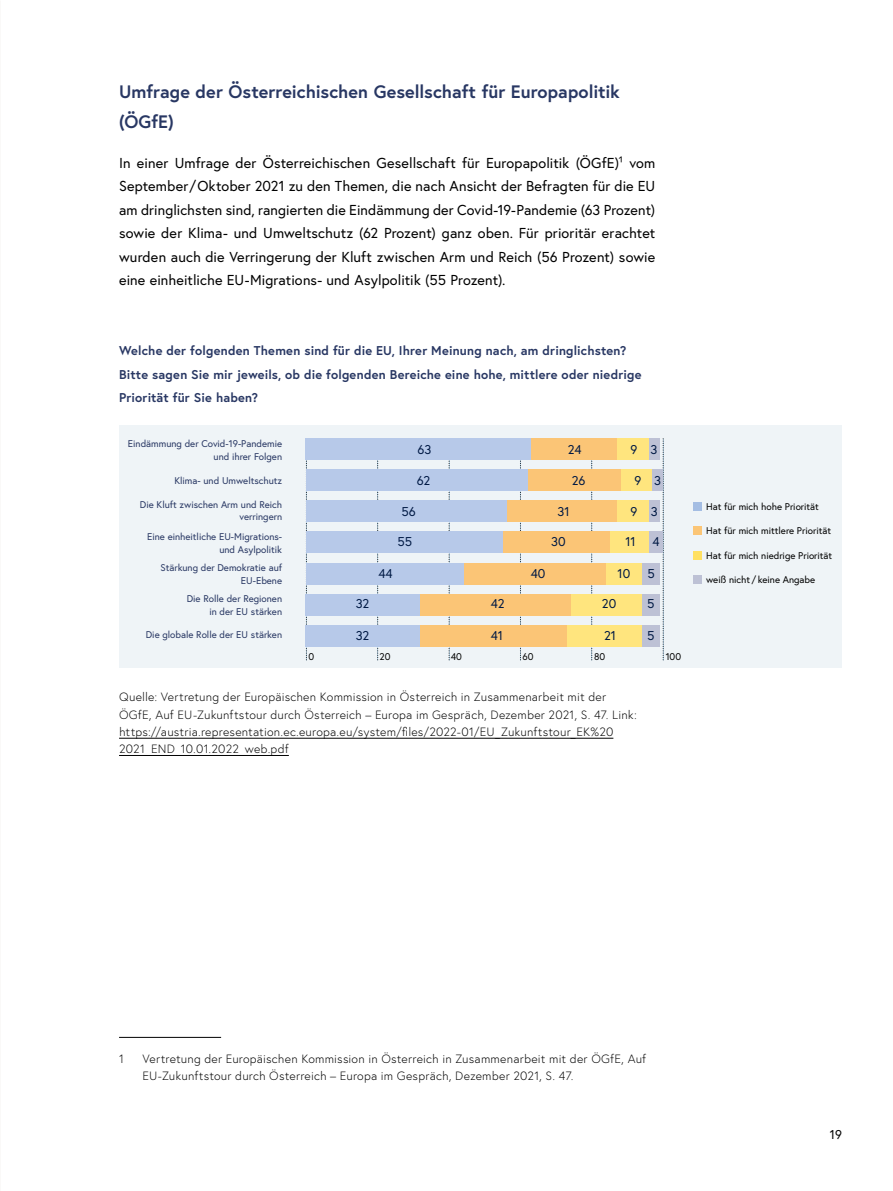
<style>
.page{position:relative;width:893px;height:1191px;background:#fff}
.page>*{position:absolute;margin:0;border:0;box-sizing:border-box;transform-origin:0 0}
.h3_ohne_Nummerierung{font:700 18px/30px "Europa Austria";color:#283763}
.p_Abstand_danach{font:14.4px/23.4px "Europa Austria";letter-spacing:.005em;color:#000;text-align:justify}
.p_Tabellenbeschriftung{font:700 12.75px/23.4px "Europa Austria";letter-spacing:.015em;color:#283763}
.t1{font:12.75px "Europa Austria";color:#001944}
.t2{font:12.75px "Europa Austria";color:#000}
.p_Bildbeschriftung{font:300 12px/17.2px "Europa Austria";letter-spacing:.015em;color:#000}
.p_Fußnote{font:300 12px/17.2px "Europa Austria";letter-spacing:.015em;color:#000}
.t3{font:9.75px/12.8px "Europa Austria";color:#283763;text-align:right}
.t4{font:9.75px "Europa Austria";color:#000}
</style>
<div class="page">
<hr style="left:119px;top:1037px;width:102px;height:1px;background:#000">
<hr style="left:119px;top:738px;width:494px;height:1px;background:#000">
<hr style="left:119px;top:755px;width:170px;height:1px;background:#000">
<div style="left:119px;top:425px;width:723px;height:243px;background:#eff4f7"></div>
<svg style="left:663px;top:439px;width:1px;height:221px"></svg>
<svg style="left:520px;top:460px;width:1px;height:200px"></svg>
<svg style="left:591px;top:460px;width:1px;height:200px"></svg>
<svg style="left:449px;top:460px;width:1px;height:200px"></svg>
<svg style="left:377px;top:460px;width:1px;height:200px"></svg>
<svg style="left:306px;top:460px;width:1px;height:200px"></svg>
<div style="left:620px;top:470px;width:33px;height:21px;background:#ffe57e"></div>
<div style="left:616px;top:500px;width:33px;height:22px;background:#ffe57e"></div>
<div style="left:610px;top:531px;width:39px;height:22px;background:#ffe57e"></div>
<div style="left:606px;top:563px;width:36px;height:21px;background:#ffe57e"></div>
<div style="left:616px;top:439px;width:33px;height:21px;background:#ffe57e"></div>
<div style="left:653px;top:470px;width:10px;height:21px;background:#bdc1d5"></div>
<div style="left:649px;top:500px;width:11px;height:22px;background:#bdc1d5"></div>
<div style="left:649px;top:531px;width:14px;height:22px;background:#bdc1d5"></div>
<div style="left:642px;top:563px;width:18px;height:21px;background:#bdc1d5"></div>
<div style="left:649px;top:439px;width:11px;height:21px;background:#bdc1d5"></div>
<div style="left:531px;top:439px;width:85px;height:21px;background:#fbc576"></div>
<div style="left:527px;top:470px;width:93px;height:21px;background:#fbc576"></div>
<div style="left:506px;top:500px;width:110px;height:22px;background:#fbc576"></div>
<div style="left:502px;top:531px;width:108px;height:22px;background:#fbc576"></div>
<div style="left:463px;top:563px;width:143px;height:21px;background:#fbc576"></div>
<div style="left:306px;top:563px;width:157px;height:21px;background:#b7c9e9"></div>
<div style="left:306px;top:531px;width:196px;height:22px;background:#b7c9e9"></div>
<div style="left:306px;top:500px;width:200px;height:22px;background:#b7c9e9"></div>
<div style="left:306px;top:470px;width:221px;height:21px;background:#b7c9e9"></div>
<div style="left:306px;top:439px;width:225px;height:21px;background:#b7c9e9"></div>
<div style="left:570px;top:594px;width:72px;height:21px;background:#ffe57e"></div>
<div style="left:642px;top:594px;width:18px;height:21px;background:#bdc1d5"></div>
<div style="left:420px;top:594px;width:150px;height:21px;background:#fbc576"></div>
<div style="left:306px;top:594px;width:114px;height:21px;background:#b7c9e9"></div>
<div style="left:566px;top:625px;width:76px;height:21px;background:#ffe57e"></div>
<div style="left:642px;top:625px;width:18px;height:21px;background:#bdc1d5"></div>
<div style="left:420px;top:625px;width:146px;height:21px;background:#fbc576"></div>
<div style="left:306px;top:625px;width:114px;height:21px;background:#b7c9e9"></div>
<div style="left:693px;top:502px;width:9px;height:8px;background:#a4bde3"></div>
<div style="left:693px;top:526px;width:9px;height:9px;background:#fbc576"></div>
<div style="left:693px;top:551px;width:9px;height:8px;background:#ffe062"></div>
<div style="left:693px;top:575px;width:9px;height:9px;background:#bdc1d5"></div>
<h3 class="h3_ohne_Nummerierung" style="left:119px;top:76px;width:502px">Umfrage der Österreichischen Gesellschaft für Europapolitik (ÖGfE)</h3>
<p class="p_Abstand_danach" style="left:119px;top:151px;width:538px">In einer Umfrage der Österreichischen Gesellschaft für Europapolitik (ÖGfE)1 vom September/Oktober 2021 zu den Themen, die nach Ansicht der Befragten für die EU am dringlichsten sind, rangierten die Eindämmung der Covid-19-Pandemie (63 Prozent) sowie der Klima- und Umweltschutz (62 Prozent) ganz oben. Für prioritär erachtet wurden auch die Verringerung der Kluft zwischen Arm und Reich (56 Prozent) sowie eine einheitliche EU-Migrations- und Asylpolitik (55 Prozent).</p>
<p class="p_Tabellenbeschriftung" style="left:119px;top:339px;width:524px">Welche der folgenden Themen sind für die EU, Ihrer Meinung nach, am dringlichsten?<br>Bitte sagen Sie mir jeweils, ob die folgenden Bereiche eine hohe, mittlere oder niedrige<br>Priorität für Sie haben?</p>
<p class="t3" style="left:128px;top:437px;width:156px">Eindämmung der Covid-19-Pandemie und ihrer Folgen</p>
<p class="t3" style="left:174px;top:474px;width:109px">Klima- und Umweltschutz</p>
<p class="t1" style="left:417px;top:441px;width:15px">63</p>
<p class="t1" style="left:568px;top:441px;width:15px">24</p>
<p class="t1" style="left:631px;top:441px;width:28px">9 3</p>
<p class="t1" style="left:572px;top:472px;width:15px">26</p>
<p class="t1" style="left:417px;top:472px;width:15px">62</p>
<p class="t1" style="left:635px;top:472px;width:8px">9</p>
<p class="t1" style="left:654px;top:472px;width:8px">3</p>
<p class="t3" style="left:140px;top:497px;width:144px">Die Kluft zwischen Arm und Reich verringern</p>
<p class="t1" style="left:401px;top:503px;width:16px">56</p>
<p class="t1" style="left:557px;top:503px;width:14px">31</p>
<p class="t1" style="left:631px;top:503px;width:8px">9</p>
<p class="t1" style="left:651px;top:503px;width:8px">3</p>
<p class="t3" style="left:147px;top:530px;width:136px">Eine einheitliche EU-Migrations&shy;und Asylpolitik</p>
<p class="t1" style="left:398px;top:534px;width:16px">55</p>
<p class="t1" style="left:551px;top:534px;width:16px">30</p>
<p class="t1" style="left:625px;top:534px;width:12px">11</p>
<p class="t1" style="left:652px;top:534px;width:9px">4</p>
<p class="t3" style="left:160px;top:561px;width:123px">Stärkung der Demokratie auf<br>EU-Ebene</p>
<p class="t1" style="left:378px;top:565px;width:16px">44</p>
<p class="t1" style="left:531px;top:565px;width:16px">40</p>
<p class="t1" style="left:618px;top:565px;width:14px">10</p>
<p class="t1" style="left:647px;top:565px;width:9px">5</p>
<p class="t3" style="left:187px;top:592px;width:97px">Die Rolle der Regionen in der EU stärken</p>
<p class="t3" style="left:146px;top:628px;width:138px">Die globale Rolle der EU stärken</p>
<p class="t1" style="left:356px;top:627px;width:15px">32</p>
<p class="t1" style="left:491px;top:627px;width:14px">41</p>
<p class="t1" style="left:604px;top:627px;width:13px">21</p>
<p class="t1" style="left:647px;top:627px;width:9px">5</p>
<p class="t1" style="left:356px;top:596px;width:15px">32</p>
<p class="t1" style="left:491px;top:596px;width:15px">42</p>
<p class="t1" style="left:602px;top:596px;width:16px">20</p>
<p class="t1" style="left:647px;top:596px;width:9px">5</p>
<p class="t4" style="left:309px;top:651px;width:7px">0</p>
<p class="t4" style="left:380px;top:651px;width:12px">20</p>
<p class="t4" style="left:451px;top:651px;width:13px">40</p>
<p class="t4" style="left:522px;top:651px;width:13px">60</p>
<p class="t4" style="left:594px;top:651px;width:13px">80</p>
<p class="t4" style="left:666px;top:651px;width:17px">100</p>
<p class="p_Bildbeschriftung" style="left:119px;top:688px;width:519px">Quelle: Vertretung der Europäischen Kommission in Österreich in Zusammenarbeit mit der ÖGfE, Auf EU-Zukunftstour durch Österreich – Europa im Gespräch, Dezember 2021, S. 47. Link: https://austria.representation.ec.europa.eu/system/files/2022-01/EU_Zukunftstour_EK%20<br>2021_END_10.01.2022_web.pdf</p>
<p class="t4" style="left:706px;top:500px;width:114px">Hat für mich hohe Priorität</p>
<p class="t4" style="left:706px;top:524px;width:126px">Hat für mich mittlere Priorität</p>
<p class="t4" style="left:706px;top:549px;width:128px">Hat für mich niedrige Priorität</p>
<p class="t4" style="left:706px;top:573px;width:111px">weiß nicht / keine Angabe</p>
<p class="p_Fußnote" style="left:119px;top:1050px;width:6px">1</p>
<p class="p_Fußnote" style="left:142px;top:1050px;width:505px">Vertretung der Europäischen Kommission in Österreich in Zusammenarbeit mit der ÖGfE, Auf<br>EU-Zukunftstour durch Österreich – Europa im Gespräch, Dezember 2021, S. 47.</p>
<p class="t2" style="left:830px;top:1126px;width:13px">19</p>
</div>
